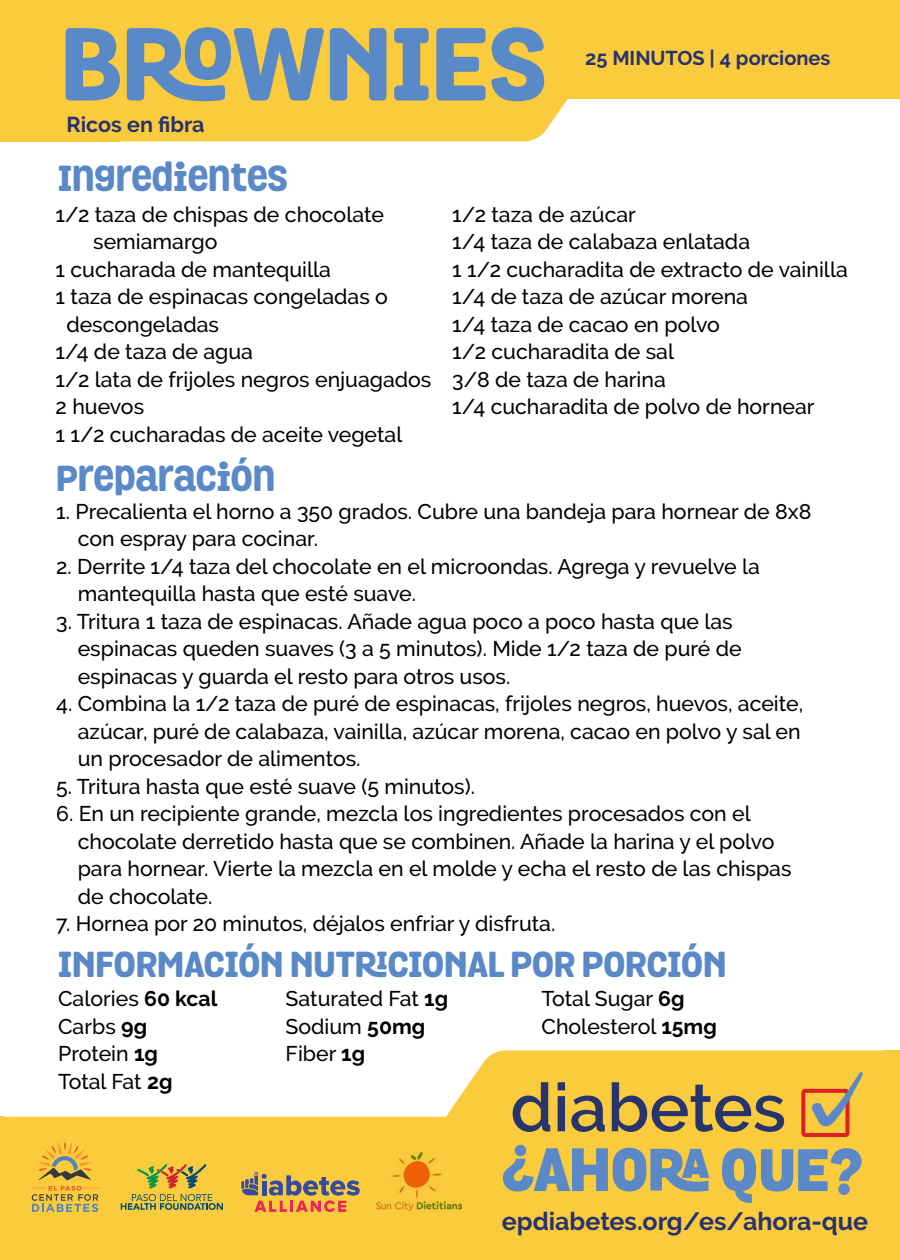
<style>
.page{position:relative;width:900px;height:1260px;background:#fff}
.page>*{position:absolute;margin:0;border:0;box-sizing:border-box;transform-origin:0 0}
.t1{font:800 100px "Grota Rounded";color:#5a89c7}
.t2{font:800 35px "Grota Rounded";color:#5a89c7}
.t3{font:700 25px "Raleway";color:#28336e}
.t4{font:700 21.5px "Raleway";color:#28336e}
.t5{font:500 21.25px/27.5px "Raleway";color:#000}
.t6{font:700 20px "Raleway";color:#28336e}
.s1{font-weight:700}
</style>
<div class="page">
<div style="left:0;top:0;width:121px;height:142px;background:#facb3d"></div>
<svg style="left:0;top:1050px;width:884px;height:210px;fill:#facb3d"></svg>
<svg style="left:121px;top:0;width:779px;height:141px;background:#fad156"></svg>
<img style="left:377px;top:1153px;width:84px;height:57px">
<svg style="left:241px;top:1172px;width:119px;height:40px;background:#c69958"></svg>
<svg style="left:38px;top:1142px;width:54px;height:38px;background:#d6ad43"></svg>
<svg style="left:31px;top:1186px;width:68px;height:26px;background:#d0ae4e"></svg>
<svg style="left:137px;top:1164px;width:69px;height:24px;background:#bfa543"></svg>
<svg style="left:121px;top:1194px;width:102px;height:16px;background:#aca34d"></svg>
<div style="left:884px;top:1050px;width:16px;height:210px;background:#facb3d"></div>
<hr style="left:0;top:1117px;width:3px;height:143px;background:#facb3d">
<svg style="left:513px;top:1082px;width:37px;height:50px;background:#9c8752"></svg>
<div style="left:558px;top:1096px;width:7px;height:35px;background:#28346d"></div>
<div style="left:558px;top:1082px;width:7px;height:8px;background:#28346d"></div>
<svg style="left:571px;top:1096px;width:34px;height:36px"></svg>
<svg style="left:612px;top:1082px;width:172px;height:50px;background:#ac934e"></svg>
<svg style="left:801px;top:1071px;width:62px;height:66px;background:#dda64d"></svg>
<svg style="left:501px;top:1146px;width:208px;height:47px;background:#9fa58b"></svg>
<svg style="left:722px;top:1147px;width:141px;height:56px;background:#adab7f"></svg>
<h1 class="t1" style="left:61px;top:-14px;width:487px">BROWNIES</h1>
<p class="t4" style="left:67px;top:112px;width:139px">Ricos en fibra</p>
<h2 class="t2" style="left:58px;top:151px;width:231px">INGREDIENTES</h2>
<p class="t6" style="left:585px;top:47px;width:247px">25 MINUTOS | 4 porciones</p>
<p class="t5" style="left:56px;top:200px;width:330px">1/2 taza de chispas de chocolate</p>
<p class="t5" style="left:93px;top:228px;width:126px">semiamargo</p>
<p class="t5" style="left:56px;top:255px;width:277px">1 cucharada de mantequilla</p>
<p class="t5" style="left:56px;top:283px;width:334px">1 taza de espinacas congeladas o</p>
<p class="t5" style="left:66px;top:310px;width:154px">descongeladas</p>
<p class="t5" style="left:56px;top:338px;width:199px">1/4 de taza de agua</p>
<p class="t5" style="left:56px;top:365px;width:377px">1/2 lata de frijoles negros enjuagados</p>
<p class="t5" style="left:56px;top:393px;width:90px">2 huevos</p>
<p class="t5" style="left:56px;top:420px;width:348px">1 1/2 cucharadas de aceite vegetal</p>
<h2 class="t2" style="left:56px;top:451px;width:220px">PREPARACIÓN</h2>
<p class="t5" style="left:452px;top:200px;width:397px">1/2 taza de azúcar<br>1/4 taza de calabaza enlatada<br>1 1/2 cucharadita de extracto de vainilla<br>1/4 de taza de azúcar morena<br>1/4 taza de cacao en polvo<br>1/2 cucharadita de sal<br>3/8 de taza de harina<br>1/4 cucharadita de polvo de hornear</p>
<p class="t5" style="left:78px;top:498px;width:735px;text-indent:-22px">1. Precalienta el horno a 350 grados. Cubre una bandeja para hornear de 8x8 con espray para cocinar.</p>
<p class="t5" style="left:78px;top:553px;width:684px;text-indent:-22px">2. Derrite 1/4 taza del chocolate en el microondas. Agrega y revuelve la mantequilla hasta que esté suave.</p>
<p class="t5" style="left:78px;top:608px;width:666px;text-indent:-22px">3. Tritura 1 taza de espinacas. Añade agua poco a poco hasta que las espinacas queden suaves (3 a 5 minutos). Mide 1/2 taza de puré de espinacas y guarda el resto para otros usos.</p>
<p class="t5" style="left:78px;top:690px;width:727px;text-align:justify;text-indent:-22px">4. Combina la 1/2 taza de puré de espinacas, frijoles negros, huevos, aceite, azúcar, puré de calabaza, vainilla, azúcar morena, cacao en polvo y sal en un procesador de alimentos.</p>
<p class="t5" style="left:56px;top:773px;width:420px">5. Tritura hasta que esté suave (5 minutos).</p>
<p class="t5" style="left:78px;top:800px;width:715px;text-indent:-22px">6. En un recipiente grande, mezcla los ingredientes procesados con el chocolate derretido hasta que se combinen. Añade la harina y el polvo para hornear. Vierte la mezcla en el molde y echa el resto de las chispas de chocolate.</p>
<p class="t5" style="left:56px;top:910px;width:501px">7. Hornea por 20 minutos, déjalos enfriar y disfruta.</p>
<h2 class="t2" style="left:58px;top:937px;width:670px">INFORMACIÓN NUTRICIONAL POR PORCIÓN</h2>
<p class="t5" style="left:58px;top:985px;width:161px">Calories <span class="s1">60 kcal<br></span>Carbs <span class="s1">9g<br></span>Protein <span class="s1">1g<br></span>Total Fat <span class="s1">2g</span></p>
<p class="t5" style="left:286px;top:985px;width:164px">Saturated Fat <span class="s1">1g<br></span>Sodium <span class="s1">50mg<br></span>Fiber <span class="s1">1g</span></p>
<p class="t5" style="left:542px;top:985px;width:177px">Total Sugar <span class="s1">6g<br></span>Cholesterol <span class="s1">15mg</span></p>
<p class="t3" style="left:502px;top:1207px;width:368px">epdiabetes.org/es/ahora-que</p>
</div>
